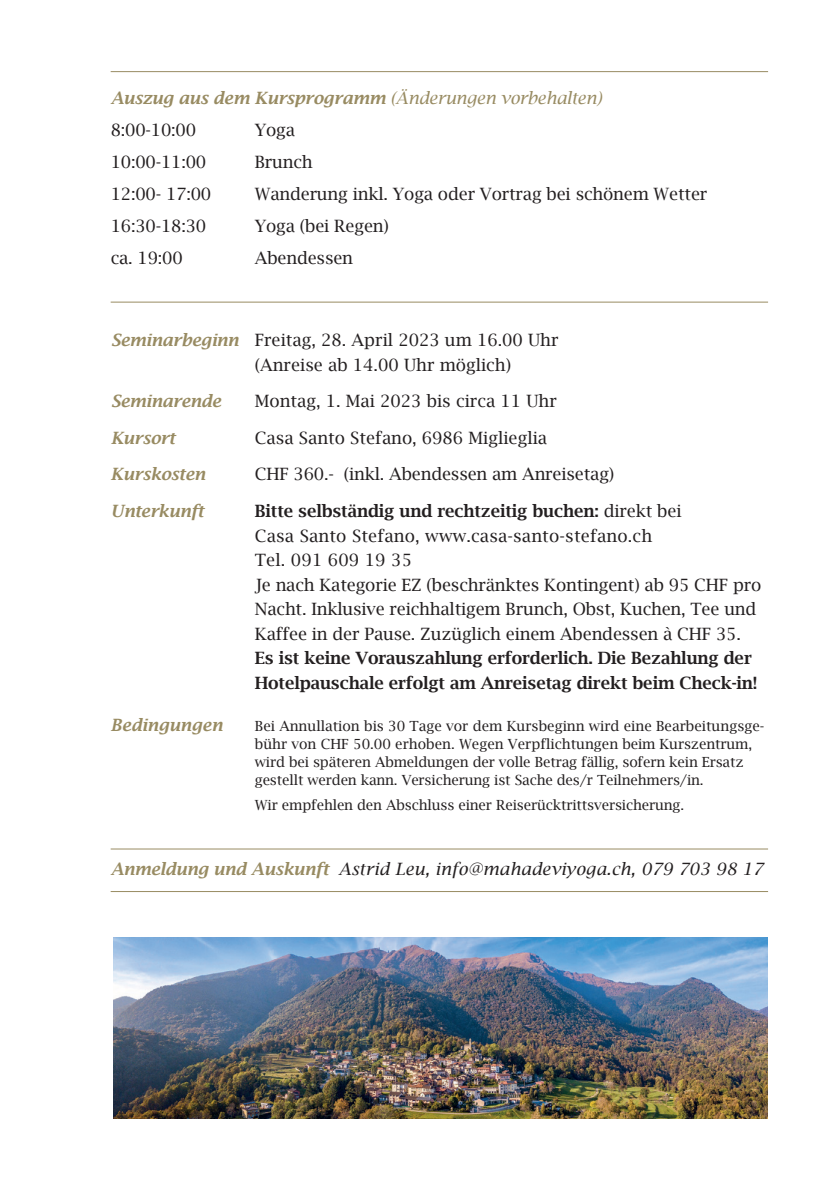
<style>
.page{position:relative;width:840px;height:1191px;background:#fff}
.page>*{position:absolute;margin:0;border:0;box-sizing:border-box;transform-origin:0 0}
.t1{font:17px/24.6px "Lucida Bright";letter-spacing:-.01em;color:#231f20}
.t2{font:italic 600 17px/32px "Lucida Bright";letter-spacing:-.01em;color:#988b62}
.t3{font:600 17px/24.6px "Lucida Bright";letter-spacing:-.01em;color:#231f20}
.t4{font:italic 17px "Lucida Bright";letter-spacing:.015em;color:#231f20}
.t5{font:14px/18px "Lucida Bright";letter-spacing:-.01em;color:#231f20}
.s1{font-weight:400}
.s2{font-weight:400;font-style:normal;color:#231f20}
.s3{font-weight:600;font-style:italic;color:#988b62}
.s4{font-weight:600}
.s5{font-weight:600;color:#988b62}
</style>
<div class="page">
<hr style="left:111px;top:848px;width:656px;height:1px;background:#988b62">
<hr style="left:111px;top:71px;width:656px;height:1px;background:#988b62">
<hr style="left:111px;top:302px;width:656px;height:1px;background:#988b62">
<hr style="left:111px;top:891px;width:656px;height:1px;background:#988b62">
<img style="left:113px;top:937px;width:654px;height:181px">
<p class="t2" style="left:111px;top:82px;width:492px">Auszug aus dem Kursprogramm <span class="s1">(Änderungen vorbehalten)<br></span><span class="s2">8:00-10:00</span></p>
<p class="t1" style="left:255px;top:118px;width:42px">Yoga</p>
<p class="t1" style="left:111px;top:150px;width:97px">10:00-11:00</p>
<p class="t1" style="left:254px;top:150px;width:59px">Brunch</p>
<p class="t1" style="left:111px;top:182px;width:102px">12:00- 17:00</p>
<p class="t1" style="left:255px;top:182px;width:454px">Wanderung inkl. Yoga oder Vortrag bei schönem Wetter</p>
<p class="t1" style="left:111px;top:214px;width:97px">16:30-18:30</p>
<p class="t1" style="left:255px;top:214px;width:135px">Yoga (bei Regen)</p>
<p class="t1" style="left:111px;top:246px;width:74px">ca. 19:00</p>
<p class="t1" style="left:255px;top:246px;width:100px">Abendessen</p>
<p class="t1" style="left:255px;top:328px;width:305px;text-indent:-144px"><span class="s3">Seminarbeginn</span> Freitag, 28. April 2023 um 16.00 Uhr (Anreise ab 14.00 Uhr möglich)</p>
<p class="t2" style="left:111px;top:385px;width:112px">Seminarende</p>
<p class="t1" style="left:255px;top:389px;width:303px">Montag, 1. Mai 2023 bis circa 11 Uhr</p>
<p class="t2" style="left:111px;top:422px;width:66px">Kursort</p>
<p class="t1" style="left:255px;top:425px;width:294px">Casa Santo Stefano, 6986 Miglieglia</p>
<p class="t2" style="left:111px;top:458px;width:96px">Kurskosten</p>
<p class="t1" style="left:255px;top:462px;width:361px">CHF 360.- (inkl. Abendessen am Anreisetag)</p>
<p class="t2" style="left:111px;top:495px;width:95px">Unterkunft</p>
<p class="t1" style="left:255px;top:498px;width:507px"><span class="s4">Bitte selbständig und rechtzeitig buchen:</span> direkt bei<br>Casa Santo Stefano, www.casa-santo-stefano.ch<br>Tel. 091 609 19 35<br>Je nach Kategorie EZ (beschränktes Kontingent) ab 95 CHF pro Nacht. Inklusive reichhaltigem Brunch, Obst, Kuchen, Tee und Kaffee in der Pause. Zuzüglich einem Abendessen à CHF 35.</p>
<p class="t3" style="left:255px;top:646px;width:503px">Es ist keine Vorauszahlung erforderlich. Die Bezahlung der<br>Hotelpauschale erfolgt am Anreisetag direkt beim Check-in!</p>
<p class="t2" style="left:111px;top:709px;width:113px">Bedingungen</p>
<p class="t5" style="left:255px;top:717px;width:510px">Bei Annullation bis 30 Tage vor dem Kursbeginn wird eine Bearbeitungsge&shy;bühr von CHF 50.00 erhoben. Wegen Verpflichtungen beim Kurszentrum, wird bei späteren Abmeldungen der volle Betrag fällig, sofern kein Ersatz gestellt werden kann. Versicherung ist Sache des/r Teilnehmers/in.</p>
<p class="t5" style="left:255px;top:796px;width:430px">Wir empfehlen den Abschluss einer Reiserücktrittsversicherung.</p>
<p class="t4" style="left:111px;top:859px;width:653px"><span class="s5">Anmeldung und Auskunft</span> Astrid Leu, info@mahadeviyoga.ch, 079 703 98 17</p>
</div>
